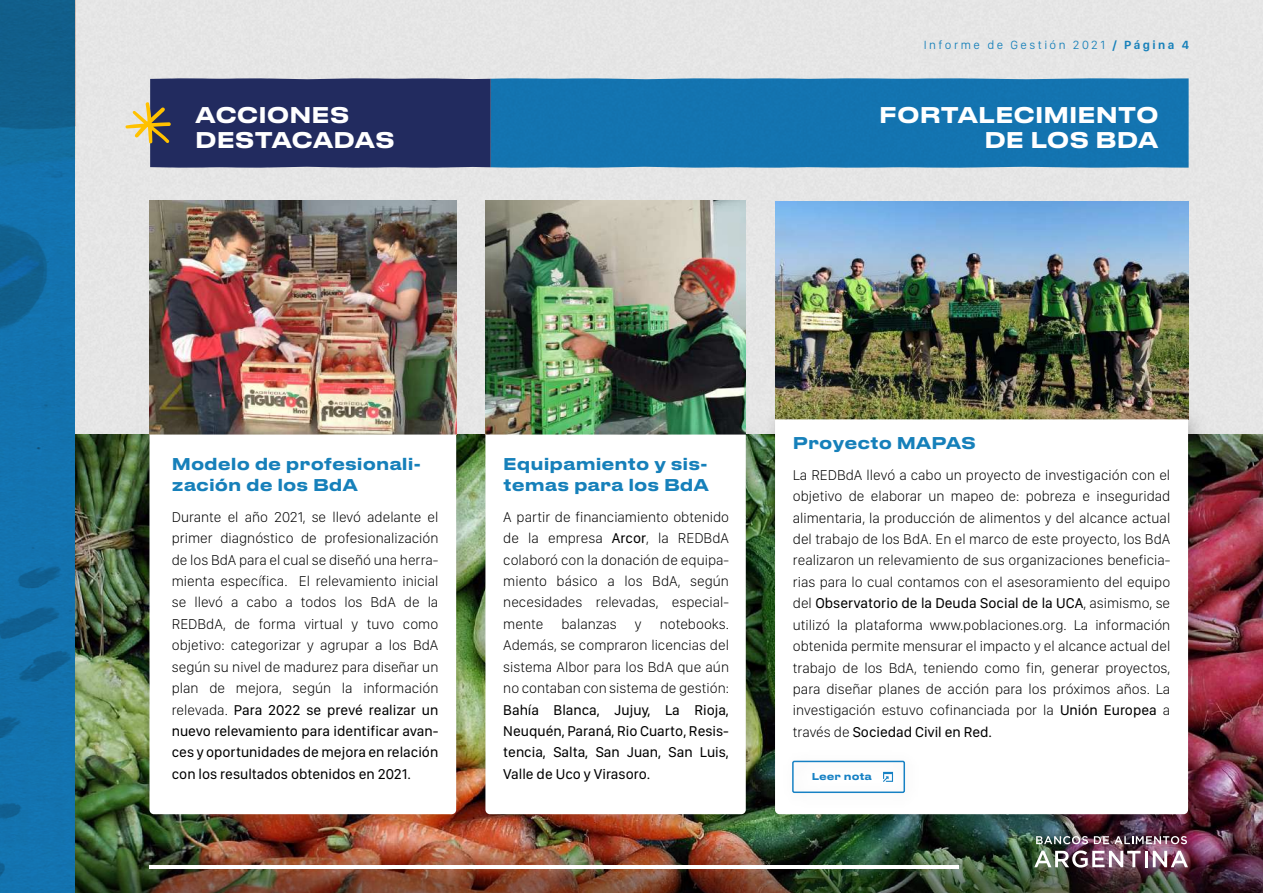
<style>
.page{position:relative;width:1263px;height:893px;background:#fff}
.page>*{position:absolute;margin:0;border:0;box-sizing:border-box;transform-origin:0 0}
.t1{font:500 21.45px/25px "Druk Text Wide";color:#fff}
.t2{font:500 16.05px/21.5px "Druk Text Wide";color:#1680ba}
.t3{font:100 14.7px/21.5px "SF Compact Display";color:#000;text-align:justify}
.t4{font:14.7px/21.5px "SF Compact Display";color:#000;text-align:justify}
.t5{font:300 12.3px "SF Compact Display";letter-spacing:.2em;color:#1680ba}
.t6{font:500 9.45px "Druk Text Wide";color:#1681c4}
.s1{font-weight:600}
.s2{font-weight:400}
</style>
<div class="page">
<div style="left:75px;top:0;width:1188px;height:435px;background:#e6e6e6"></div>
<img style="left:75px;top:435px;width:1188px;height:326px">
<img style="left:75px;top:761px;width:1188px;height:132px">
<svg style="left:1034px;top:850px;width:106px;height:17px"></svg>
<hr style="left:1144px;top:851px;width:3px;height:16px;background:#fff">
<svg style="left:1153px;top:851px;width:35px;height:16px"></svg>
<svg style="left:1036px;top:841px;width:52px;height:3px"></svg>
<svg style="left:1094px;top:841px;width:93px;height:3px"></svg>
<svg style="left:0;top:0;width:75px;height:893px;background:#126da6"></svg>
<hr style="left:149px;top:865px;width:810px;height:3px;background:#fff">
<div style="left:491px;top:78px;width:697px;height:90px;background:#1374b0"></div>
<svg style="left:125px;top:78px;width:366px;height:90px;background:#343b67"></svg>
<img style="left:149px;top:201px;width:307px;height:214px">
<img style="left:129px;top:415px;width:336px;height:426px">
<svg style="left:149px;top:435px;width:307px;height:379px"></svg>
<img style="left:485px;top:201px;width:261px;height:214px">
<img style="left:465px;top:415px;width:289px;height:426px">
<svg style="left:485px;top:435px;width:261px;height:379px"></svg>
<img style="left:775px;top:201px;width:413px;height:197px">
<img style="left:754px;top:398px;width:461px;height:443px">
<svg style="left:775px;top:419px;width:413px;height:395px"></svg>
<img style="left:772px;top:741px;width:160px;height:78px">
<div style="left:792px;top:761px;width:113px;height:32px;border:2px solid #1681c4;border-radius:2px"></div>
<svg style="left:883px;top:772px;width:10px;height:10px"></svg>
<p class="t5" style="left:924px;top:36px;width:267px">Informe de Gestión 2021 <span class="s1">/ Página 4</span></p>
<h1 class="t1" style="left:195px;top:100px;width:201px">ACCIONES<br>DESTACADAS</h1>
<h1 class="t1" style="left:879px;top:100px;width:281px;text-align:right">FORTALECIMIENTO<br>DE LOS BDA</h1>
<p class="t2" style="left:172px;top:451px;width:251px">Modelo de profesionali&shy;zación de los BdA</p>
<p class="t3" style="left:172px;top:505px;width:268px">Durante el año 2021, se llevó adelante el primer diagnóstico de profesionalización de los BdA para el cual se diseñó una herra&shy;mienta específica. El relevamiento inicial se llevó a cabo a todos los BdA de la REDBdA, de forma virtual y tuvo como objetivo: categorizar y agrupar a los BdA según su nivel de madurez para diseñar un plan de mejora, según la información relevada. <span class="s2">Para 2022 se prevé realizar un nuevo relevamiento para identificar avan&shy;ces y oportunidades de mejora en relación con los resultados obtenidos en 2021.</span></p>
<p class="t2" style="left:503px;top:451px;width:207px">Equipamiento y sis&shy;temas para los BdA</p>
<p class="t3" style="left:503px;top:505px;width:227px">A partir de financiamiento obtenido de la empresa <span class="s2">Arcor</span>, la REDBdA colaboró con la donación de equipa&shy;miento básico a los BdA, según necesidades relevadas, especial&shy;mente balanzas y notebooks.<br>Además, se compraron licencias del sistema Albor para los BdA que aún no contaban con sistema de gestión:</p>
<p class="t4" style="left:503px;top:698px;width:227px">Bahía Blanca, Jujuy, La Rioja, Neuquén, Paraná, Rio Cuarto, Resis&shy;tencia, Salta, San Juan, San Luis, Valle de Uco y Virasoro.</p>
<p class="t2" style="left:793px;top:431px;width:185px">Proyecto MAPAS</p>
<p class="t3" style="left:793px;top:463px;width:379px">La REDBdA llevó a cabo un proyecto de investigación con el objetivo de elaborar un mapeo de: pobreza e inseguridad alimentaria, la producción de alimentos y del alcance actual del trabajo de los BdA. En el marco de este proyecto, los BdA realizaron un relevamiento de sus organizaciones beneficia&shy;rias para lo cual contamos con el asesoramiento del equipo del <span class="s2">Observatorio de la Deuda Social de la UCA</span>, asimismo, se utilizó la plataforma www.poblaciones.org. La información obtenida permite mensurar el impacto y el alcance actual del trabajo de los BdA, teniendo como fin, generar proyectos, para diseñar planes de acción para los próximos años. La investigación estuvo cofinanciada por la <span class="s2">Unión Europea</span> a través de <span class="s2">Sociedad Civil en Red.</span></p>
<p class="t6" style="left:812px;top:768px;width:62px">Leer nota</p>
</div>
